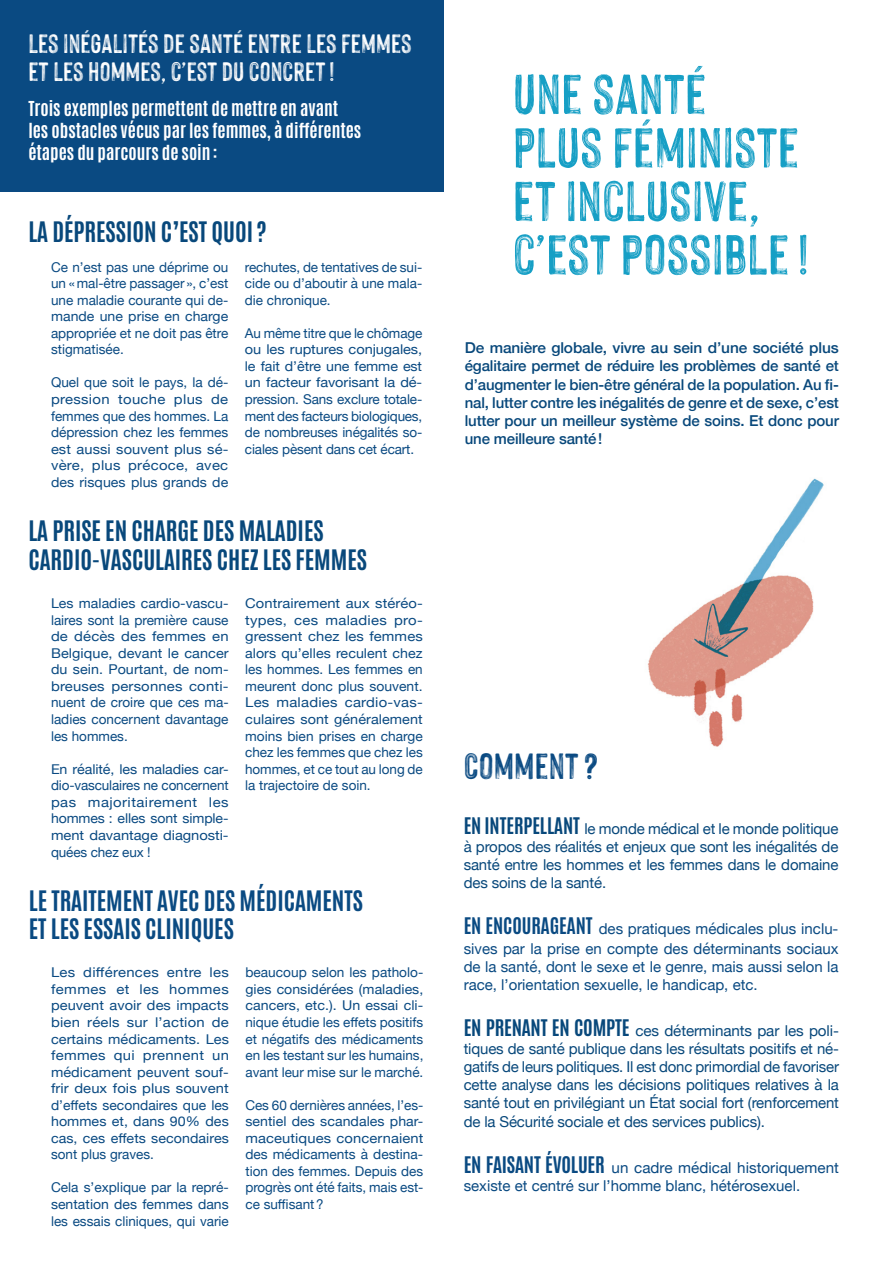
<style>
.page{position:relative;width:893px;height:1263px;background:#fff}
.page>*{position:absolute;margin:0;border:0;box-sizing:border-box;transform-origin:0 0}
.t1{font:61.65px "Hackney Personal Use Only";color:#169fc5}
.t2{font:40.05px "Hackney Personal Use Only";color:#0a4a82}
.t3{font:29.25px "Hackney Personal Use Only";color:#fff}
.t4{font:700 24px "Antonio";color:#08487b}
.t5{font:700 24px "Antonio";color:#0a4a82}
.t6{font:700 17.55px "Antonio";color:#fff}
._2colonnes{font:15px/18px "Helvetica Neue";letter-spacing:-.01em;color:#08487b;text-align:justify}
._2colonnes-2{font:15px/18px "Helvetica Neue";color:#0a4a82}
._2colonnes-3{font:500 15px/18px "Helvetica Neue";letter-spacing:-.01em;color:#08487b;text-align:justify}
._2colonnes-4{font:13.5px/16.5px "Helvetica Neue";color:#0a4a82;text-align:justify}
._2colonnes-5{font:13.5px/16.5px "Helvetica Neue";color:#0a4a82;text-align:justify;scale:1.09 1}
._2colonnes-6{font:13.5px/16.5px "Helvetica Neue";color:#0a4a82;text-align:justify;scale:1.1 1}
._2colonnes-7{font:13.5px/16.5px "Helvetica Neue";color:#0a4a82;text-align:justify;scale:1.04 1}
._2colonnes-8{font:13.5px/16.5px "Helvetica Neue";color:#0a4a82;text-align:justify;scale:1.06 1}
.s1{font-family:"Antonio";font-weight:700;font-size:19.5px}
</style>
<div class="page">
<img style="left:647px;top:478px;width:177px;height:269px">
<div style="left:0;top:0;width:443px;height:191px;background:#0a4a82"></div>
<p class="t3" style="left:28px;top:28px;width:385px">LES INÉGALITÉS DE SANTÉ ENTRE LES FEMMES</p>
<p class="t3" style="left:28px;top:56px;width:308px">ET LES HOMMES, C’EST DU CONCRET!</p>
<p class="t6" style="left:28px;top:96px;width:311px">Trois exemples permettent de mettre en avant</p>
<p class="t6" style="left:28px;top:118px;width:334px">les obstacles vécus par les femmes, à différentes</p>
<p class="t6" style="left:28px;top:140px;width:191px">étapes du parcours de soin :</p>
<p class="t4" style="left:28px;top:215px;width:240px">LA DÉPRESSION C’EST QUOI ?</p>
<p class="_2colonnes-4" style="left:51px;top:259px;width:179px">Ce n’est pas une déprime ou un «mal-être passager », c’est une maladie courante qui de&shy;mande une prise en charge appropriée et ne doit pas être stigmatisée.</p>
<p class="_2colonnes-4" style="left:51px;top:375px;width:179px">Quel que soit le pays, la dé&shy;pression touche plus de femmes que des hommes. La dépression chez les femmes est aussi souvent plus sé&shy;vère, plus précoce, avec des risques plus grands de</p>
<p class="_2colonnes-4" style="left:245px;top:259px;width:179px">rechutes, de tentatives de sui&shy;cide ou d’aboutir à une mala&shy;die chronique.</p>
<p class="_2colonnes-4" style="left:245px;top:326px;width:179px">Au même titre que le chômage ou les ruptures conjugales, le fait d’être une femme est un facteur favorisant la dé&shy;pression. Sans exclure totale&shy;ment des facteurs biologiques, de nombreuses inégalités so&shy;ciales pèsent dans cet écart.</p>
<p class="t4" style="left:28px;top:514px;width:297px">LA PRISE EN CHARGE DES MALADIES</p>
<p class="t4" style="left:28px;top:542px;width:340px">CARDIO-VASCULAIRES CHEZ LES FEMMES</p>
<p class="_2colonnes-7" style="left:51px;top:596px;width:172px">Les maladies cardio-vascu&shy;laires sont la première cause de décès des femmes en Belgique, devant le cancer du sein. Pourtant, de nom&shy;breuses personnes conti&shy;nuent de croire que ces ma&shy;ladies concernent davantage les hommes.</p>
<p class="_2colonnes-8" style="left:51px;top:761px;width:169px">En réalité, les maladies car&shy;dio-vasculaires ne concernent pas majoritairement les hommes : elles sont simple&shy;ment davantage diagnosti&shy;quées chez eux !</p>
<p class="_2colonnes-5" style="left:245px;top:596px;width:164px">Contrairement aux stéréo&shy;types, ces maladies pro&shy;gressent chez les femmes alors qu’elles reculent chez les hommes. Les femmes en meurent donc plus souvent.<br>Les maladies cardio-vas&shy;culaires sont généralement moins bien prises en charge chez les femmes que chez les hommes, et ce tout au long de la trajectoire de soin.</p>
<p class="t5" style="left:29px;top:883px;width:336px">LE TRAITEMENT AVEC DES MÉDICAMENTS</p>
<p class="t5" style="left:29px;top:912px;width:206px">ET LES ESSAIS CLINIQUES</p>
<p class="_2colonnes-6" style="left:51px;top:965px;width:163px">Les différences entre les femmes et les hommes peuvent avoir des impacts bien réels sur l’action de certains médicaments. Les femmes qui prennent un médicament peuvent souf&shy;frir deux fois plus souvent d’effets secondaires que les hommes et, dans 90% des cas, ces effets secondaires sont plus graves.</p>
<p class="_2colonnes-4" style="left:51px;top:1180px;width:179px">Cela s’explique par la repré&shy;sentation des femmes dans les essais cliniques, qui varie</p>
<p class="_2colonnes-4" style="left:245px;top:965px;width:179px">beaucoup selon les patholo&shy;gies considérées (maladies, cancers, etc.). Un essai cli&shy;nique étudie les effets positifs et négatifs des médicaments en les testant sur les humains, avant leur mise sur le marché.</p>
<p class="_2colonnes-4" style="left:245px;top:1097px;width:179px">Ces 60 dernières années, l’es&shy;sentiel des scandales phar&shy;maceutiques concernaient des médicaments à destina&shy;tion des femmes. Depuis des progrès ont été faits, mais est&shy;ce suffisant?</p>
<p class="t1" style="left:513px;top:61px;width:195px">UNE SANTÉ</p>
<p class="t1" style="left:513px;top:114px;width:288px">PLUS FÉMINISTE</p>
<p class="t1" style="left:513px;top:168px;width:249px">ET INCLUSIVE,</p>
<p class="t1" style="left:513px;top:221px;width:298px">C’EST POSSIBLE!</p>
<p class="_2colonnes-3" style="left:465px;top:338px;width:376px">De manière globale, vivre au sein d’une société plus égalitaire permet de réduire les problèmes de santé et d’augmenter le bien-être général de la population. Au fi&shy;nal, lutter contre les inégalités de genre et de sexe, c’est lutter pour un meilleur système de soins. Et donc pour une meilleure santé!</p>
<p class="t2" style="left:464px;top:744px;width:136px">COMMENT?</p>
<p class="_2colonnes" style="left:464px;top:821px;width:376px"><span class="s1">EN INTERPELLANT</span> le monde médical et le monde politique à propos des réalités et enjeux que sont les inégalités de santé entre les hommes et les femmes dans le domaine des soins de la santé.</p>
<p class="_2colonnes-2" style="left:464px;top:920px;width:376px;line-height:19.5px"><span class="s1">EN ENCOURAGEANT</span> des pratiques médicales plus inclu&shy;sives par la prise en compte des déterminants sociaux</p>
<p class="_2colonnes-2" style="left:464px;top:958px;width:376px">de la santé, dont le sexe et le genre, mais aussi selon la race, l’orientation sexuelle, le handicap, etc.</p>
<p class="_2colonnes" style="left:464px;top:1023px;width:377px"><span class="s1">EN PRENANT EN COMPTE</span> ces déterminants par les poli&shy;tiques de santé publique dans les résultats positifs et né&shy;gatifs de leurs politiques. Il est donc primordial de favoriser cette analyse dans les décisions politiques relatives à la santé tout en privilégiant un État social fort (renforcement de la Sécurité sociale et des services publics).</p>
<p class="_2colonnes-2" style="left:464px;top:1159px;width:377px"><span class="s1">EN FAISANT ÉVOLUER</span> un cadre médical historiquement sexiste et centré sur l’homme blanc, hétérosexuel.</p>
</div>
